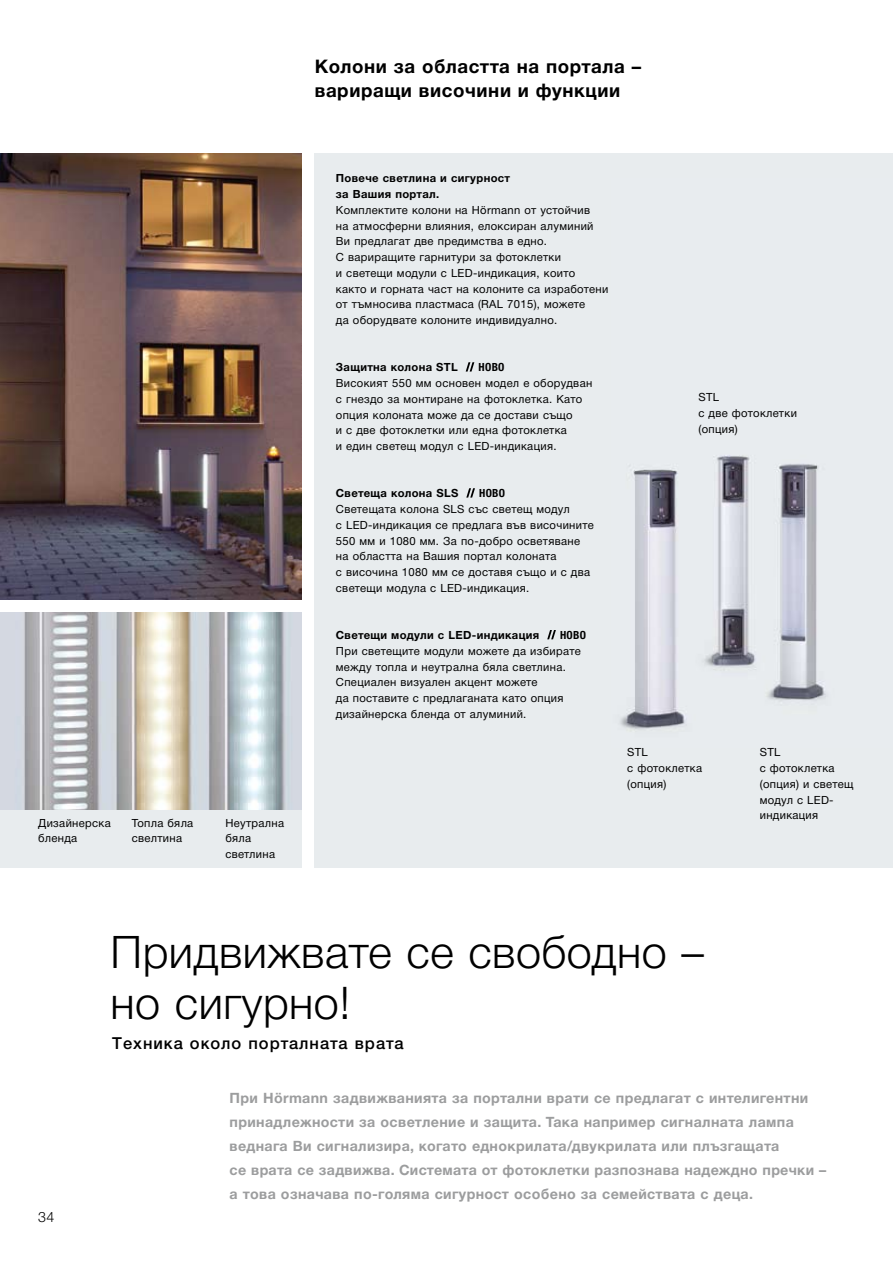
<style>
.page{position:relative;width:893px;height:1263px;background:#fff}
.page>*{position:absolute;margin:0;border:0;box-sizing:border-box;transform-origin:0 0}
.t1{font:300 45px/51px "Hoermann Helvetica Neue";letter-spacing:.01em;color:#000}
.t2{font:700 18.75px/24px "Hoermann Helvetica Neue";letter-spacing:.03em;color:#000}
.t3{font:500 16.5px "Hoermann Helvetica Neue";letter-spacing:.06em;color:#000}
.t4{font:700 14.25px/24px "Hoermann Helvetica Neue";letter-spacing:.025em;color:#9c9d9e}
.t5{font:300 14.25px "Hoermann Helvetica Neue";color:#000}
.t6{font:11.25px/15.8px "Hoermann Helvetica Neue Rm";letter-spacing:.03em;color:#000}
.t7{font:700 11.25px/15.8px "Hoermann Helvetica Neue";letter-spacing:.03em;color:#000}
.t8{font:700 condensed 11.25px "Hoermann Helvetica Neue";letter-spacing:.03em;color:#000}
</style>
<div class="page">
<div style="left:315px;top:153px;width:578px;height:714px;background:#e8ecee"></div>
<img style="left:620px;top:455px;width:206px;height:276px">
<img style="left:0;top:612px;width:302px;height:198px">
<div style="left:0;top:810px;width:302px;height:57px;background:#e8ecee"></div>
<svg style="left:466px;top:362px;width:8px;height:10px"></svg>
<svg style="left:466px;top:488px;width:9px;height:10px"></svg>
<svg style="left:547px;top:630px;width:9px;height:9px"></svg>
<img style="left:0;top:153px;width:302px;height:447px">
<p class="t6" style="left:38px;top:814px;width:74px">Дизайнерска бленда</p>
<p class="t6" style="left:132px;top:814px;width:63px">Топла бяла свелтина</p>
<p class="t6" style="left:225px;top:814px;width:60px">Неутрална бяла светлина</p>
<h2 class="t2" style="left:315px;top:53px;width:328px">Колони за областта на портала – вариращи височини и функции</h2>
<p class="t7" style="left:336px;top:170px;width:176px">Повече светлина и сигурност за Вашия портал.</p>
<p class="t6" style="left:336px;top:201px;width:274px">Комплектите колони на Hörmann от устойчив<br>на атмосферни влияния, елоксиран алуминий Ви предлагат две предимства в едно.<br>С вариращите гарнитури за фотоклетки<br>и светещи модули с LED-индикация, които както и горната част на колоните са изработени от тъмносива пластмаса (RAL 7015), можете<br>да оборудвате колоните индивидуално.</p>
<p class="t7" style="left:336px;top:359px;width:123px">Защитна колона STL</p>
<p class="t8" style="left:478px;top:360px;width:28px">НОВО</p>
<p class="t6" style="left:336px;top:374px;width:258px">Високият 550 мм основен модел е оборудван с гнездо за монтиране на фотоклетка. Като опция колоната може да се достави също<br>и с две фотоклетки или една фотоклетка<br>и един светещ модул с LED-индикация.</p>
<p class="t7" style="left:336px;top:485px;width:124px">Светеща колона SLS</p>
<p class="t8" style="left:479px;top:486px;width:28px">НОВО</p>
<p class="t6" style="left:336px;top:500px;width:259px">Светещата колона SLS със светещ модул<br>с LED-индикация се предлага във височините 550 мм и 1080 мм. За по-добро осветяване на областта на Вашия портал колоната<br>с височина 1080 мм се доставя също и с два светещи модула с LED-индикация.</p>
<p class="t7" style="left:336px;top:626px;width:205px">Светещи модули с LED-индикация</p>
<p class="t8" style="left:560px;top:627px;width:28px">НОВО</p>
<p class="t6" style="left:336px;top:642px;width:246px">При светещите модули можете да избирате между топла и неутрална бяла светлина.<br>Специален визуален акцент можете<br>да поставите с предлаганата като опция дизайнерска бленда от алуминий.</p>
<p class="t6" style="left:698px;top:388px;width:100px">STL<br>с две фотоклетки (опция)</p>
<p class="t6" style="left:627px;top:744px;width:76px">STL<br>с фотоклетка (опция)</p>
<p class="t6" style="left:760px;top:744px;width:95px">STL<br>с фотоклетка (опция) и светещ модул с LED&shy;индикация</p>
<h1 class="t1" style="left:111px;top:923px;width:595px">Придвижвате се свободно – но сигурно!</h1>
<h3 class="t3" style="left:112px;top:1031px;width:293px">Техника около порталната врата</h3>
<p class="t5" style="left:38px;top:1207px;width:18px">34</p>
<p class="t4" style="left:230px;top:1085px;width:598px">При Hörmann задвижванията за портални врати се предлагат с интелигентни принадлежности за осветление и защита. Така например сигналната лампа веднага Ви сигнализира, когато еднокрилата/двукрилата или плъзгащата<br>се врата се задвижва. Системата от фотоклетки разпознава надеждно пречки – а това означава по-голяма сигурност особено за семействата с деца.</p>
</div>
